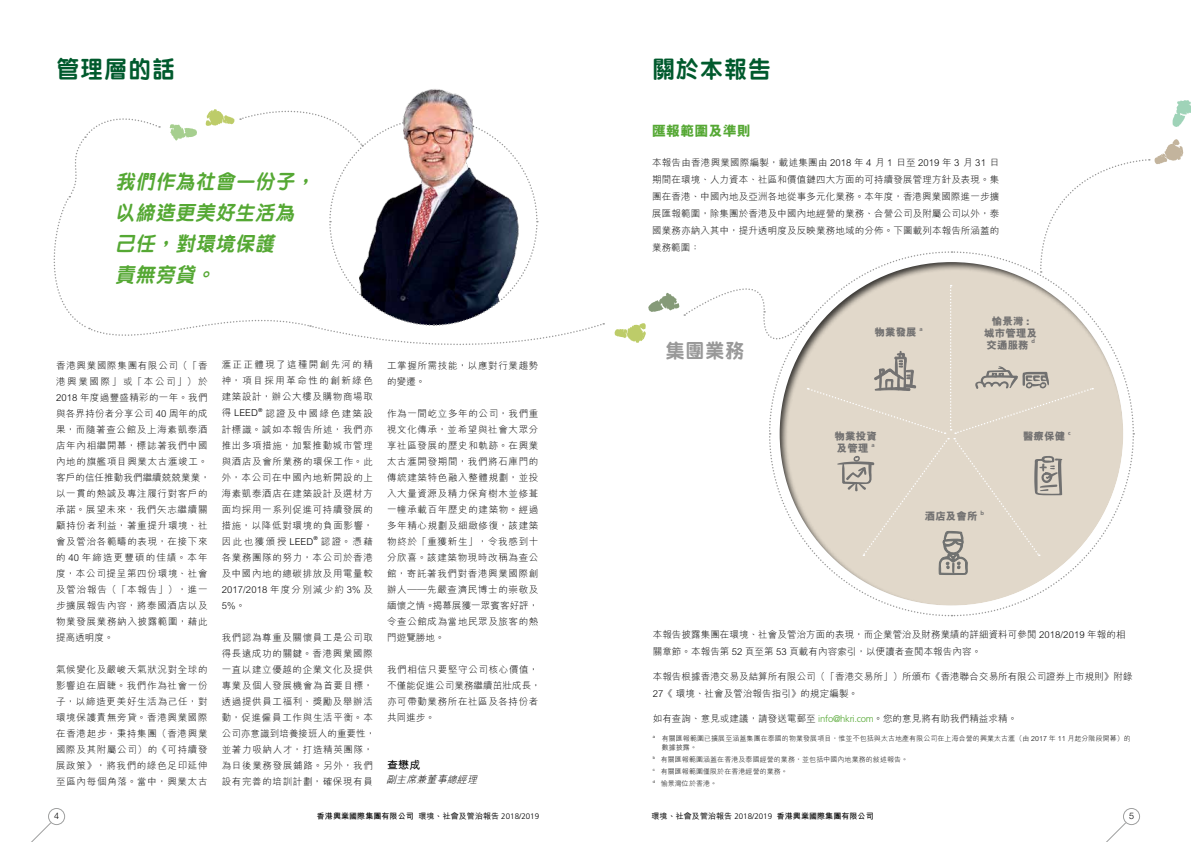
<style>
.page{position:relative;width:1191px;height:842px;background:#fff}
.page>*{position:absolute;margin:0;border:0;box-sizing:border-box;transform-origin:0 0}
.t1{font:800 24px "M Yuen HK";letter-spacing:.05em;color:#005a2d;scale:.95 1}
.t2{font:italic 800 20px/31px "M Yuen HK";color:#55a834;scale:.95 1}
.t3{font:800 20px "M Yuen HK";color:#999;scale:.95 1}
.t4{font:800 14px "M Hei HK";letter-spacing:.01em;color:#55a834}
.t5{font:700 11px "M Hei HK";color:#000}
.t6{font:800 10.5px/12px "M Hei HK";letter-spacing:.01em;color:#727171}
.t7{font:italic 300 10px "M Hei HK";color:#000}
.t8{font:300 9.5px/16px "M Hei HK";letter-spacing:.065em;color:#000;text-align:justify}
.t9{font:300 9.5px/17px "M Hei HK";letter-spacing:.01em;color:#000}
.t10{font:300 9px "Helvetica Neue LT Std";color:#000}
.t11{font:700 8px "M Hei HK";letter-spacing:.01em;color:#000}
.t12{font:300 7px/11.8px "M Hei HK";letter-spacing:.01em;color:#000}
.t13{font:700 5.8px "Frutiger LT Std";color:#727171}
.t14{font:300 5.5px "Frutiger";color:#000}
.s1{font-family:"Frutiger LT Std";color:#55a834}
.s2{font-weight:500}
.s3{font-family:"Frutiger LT Std";font-weight:300}
</style>
<div class="page">
<img style="left:416px;top:89px;width:44px;height:7px">
<svg style="left:1172px;top:100px;width:19px;height:27px"></svg>
<svg style="left:31px;top:821px;width:21px;height:21px"></svg>
<svg style="left:1106px;top:821px;width:21px;height:21px"></svg>
<div style="left:48px;top:808px;width:17px;height:17px;border:1px solid #9fa0a0;border-radius:50%"></div>
<div style="left:1123px;top:808px;width:17px;height:17px;border:1px solid #9fa0a0;border-radius:50%"></div>
<svg style="left:53px;top:96px;width:551px;height:249px"></svg>
<svg style="left:614px;top:139px;width:569px;height:478px"></svg>
<h1 class="t1" style="left:57px;top:57px;width:126px">管理層的話</h1>
<h1 class="t1" style="left:652px;top:57px;width:126px">關於本報告</h1>
<h2 class="t2" style="left:116px;top:166px;width:215px">我們作為社會一份子，以締造更美好生活為己任，對環境保護<br>責無旁貸。</h2>
<p class="t8" style="left:56px;top:357px;width:155px;text-align:left">香港興業國際集團有限公司（「香港興業國際」或「本公司」）於<br>2018 年度過豐盛精彩的一年。我們與各界持份者分享公司 40 周年的成果，而隨著查公館及上海素凱泰酒店年內相繼開幕，標誌著我們中國內地的旗艦項目興業太古滙竣工。客戶的信任推動我們繼續兢兢業業，以一貫的熱誠及專注履行對客戶的承諾。展望未來，我們矢志繼續關顧持份者利益，著重提升環境、社會及管治各範疇的表現，在接下來的 40 年締造更豐碩的佳績。本年度，本公司提呈第四份環境、社會及管治報告（「本報告」），進一步擴展報告內容，將泰國酒店以及物業發展業務納入披露範圍，藉此提高透明度。</p>
<p class="t8" style="left:56px;top:661px;width:153px">氣候變化及嚴峻天氣狀況對全球的影響迫在眉睫。我們作為社會一份子，以締造更美好生活為己任，對環境保護責無旁貸。香港興業國際在香港起步，秉持集團（香港興業國際及其附屬公司）的《可持續發展政策》，將我們的綠色足印延伸至區內每個角落。當中，興業太古</p>
<p class="t8" style="left:222px;top:357px;width:153px">滙正正體現了這種開創先河的精神，項目採用革命性的創新綠色建築設計，辦公大樓及購物商場取得 LEED</p>
<p class="t14" style="left:258px;top:407px;width:6px">®</p>
<p class="t8" style="left:222px;top:405px;width:153px;text-indent:44px">認證及中國綠色建築設計標識。誠如本報告所述，我們亦推出多項措施，加緊推動城市管理與酒店及會所業務的環保工作。此外，本公司在中國內地新開設的上海素凱泰酒店在建築設計及選材方面均採用一系列促進可持續發展的措施，以降低對環境的負面影響，因此也獲頒授 LEED</p>
<p class="t14" style="left:313px;top:535px;width:6px">®</p>
<p class="t8" style="left:222px;top:533px;width:153px;text-indent:99px">認證。憑藉各業務團隊的努力，本公司於香港及中國內地的總碳排放及用電量較2017/2018 年度分別減少約 3% 及5%。</p>
<p class="t8" style="left:222px;top:629px;width:155px;text-align:left">我們認為尊重及關懷員工是公司取得長遠成功的關鍵。香港興業國際一直以建立優越的企業文化及提供專業及個人發展機會為首要目標，透過提供員工福利、獎勵及舉辦活動，促進僱員工作與生活平衡。本公司亦意識到培養接班人的重要性，並著力吸納人才，打造精英團隊，為日後業務發展鋪路。另外，我們設有完善的培訓計劃，確保現有員</p>
<p class="t8" style="left:387px;top:357px;width:153px">工掌握所需技能，以應對行業趨勢的變遷。</p>
<p class="t8" style="left:387px;top:405px;width:153px">作為一間屹立多年的公司，我們重視文化傳承，並希望與社會大眾分享社區發展的歷史和軌跡。在興業太古滙開發期間，我們將石庫門的傳統建築特色融入整體規劃，並投入大量資源及精力保育樹木並修葺一幢承載百年歷史的建築物。經過多年精心規劃及細緻修復，該建築物終於「重獲新生」，令我感到十分欣喜。該建築物現時改稱為查公館，寄託著我們對香港興業國際創辦人——先嚴查濟民博士的崇敬及緬懷之情。揭幕展獲一眾賓客好評，令查公館成為當地民眾及旅客的熱門遊覽勝地。</p>
<p class="t8" style="left:387px;top:661px;width:155px;text-align:left">我們相信只要堅守公司核心價值，不僅能促進公司業務繼續茁壯成長，亦可帶動業務所在社區及各持份者共同進步。</p>
<p class="t5" style="left:387px;top:757px;width:35px">查懋成</p>
<p class="t7" style="left:386px;top:774px;width:95px">副主席兼董事總經理</p>
<h3 class="t4" style="left:652px;top:124px;width:100px">匯報範圍及準則</h3>
<p class="t8" style="left:652px;top:154px;width:349px;line-height:17px">本報告由香港興業國際編製，載述集團由 2018 年 4 月 1 日至 2019 年 3 月 31 日期間在環境、人力資本、社區和價值鏈四大方面的可持續發展管理方針及表現。集團在香港、中國內地及亞洲各地從事多元化業務。本年度，香港興業國際進一步擴展匯報範圍，除集團於香港及中國內地經營的業務、合營公司及附屬公司以外，泰國業務亦納入其中，提升透明度及反映業務地域的分佈。下圖載列本報告所涵蓋的業務範圍：</p>
<h2 class="t3" style="left:665px;top:341px;width:84px">集團業務</h2>
<p class="t6" style="left:874px;top:326px;width:44px">物業發展</p>
<p class="t13" style="left:919px;top:325px;width:5px">a</p>
<p class="t6" style="left:984px;top:315px;width:54px;text-indent:7px">愉景灣 :城市管理及交通服務</p>
<p class="t13" style="left:1031px;top:338px;width:5px">d</p>
<p class="t6" style="left:834px;top:430px;width:44px">物業投資及管理</p>
<p class="t13" style="left:871px;top:441px;width:5px">a</p>
<p class="t6" style="left:924px;top:510px;width:54px">酒店及會所</p>
<p class="t13" style="left:980px;top:509px;width:5px">b</p>
<p class="t6" style="left:1023px;top:430px;width:44px">醫療保健</p>
<p class="t13" style="left:1068px;top:429px;width:4px">c</p>
<p class="t9" style="left:652px;top:626px;width:474px">本報告披露集團在環境、社會及管治方面的表現，而企業管治及財務業績的詳細資料可參閱 2018/2019 年報的相關章節。本報告第 52 頁至第 53 頁載有內容索引，以便讀者查閱本報告內容。</p>
<p class="t9" style="left:652px;top:668px;width:481px">本報告根據香港交易及結算所有限公司（「香港交易所」）所頒布《香港聯合交易所有限公司證券上市規則》附錄<br>27《 環境、社會及管治報告指引》的規定編製。</p>
<p class="t9" style="left:652px;top:710px;width:366px">如有查詢、意見或建議，請發送電郵至 <span class="s1">info@hkri.com</span>。您的意見將有助我們精益求精。</p>
<p class="t12" style="left:662px;top:734px;width:471px;line-height:9px;text-indent:-9px"><sup>a</sup> 有關匯報範圍已擴展至涵蓋集團在泰國的物業發展項目，惟並不包括與太古地產有限公司在上海合營的興業太古滙（由 2017 年 11 月起分階段開幕）的數據披露。</p>
<p class="t12" style="left:652px;top:753px;width:257px"><sup>b</sup> 有關匯報範圍涵蓋在香港及泰國經營的業務，並包括中國內地業務的敍述報告。<sup>c</sup> 有關匯報範圍僅限於在香港經營的業務。<br><sup>d</sup> 愉景灣位於香港。</p>
<p class="t10" style="left:54px;top:810px;width:7px">4</p>
<p class="t11" style="left:317px;top:810px;width:224px">香港興業國際集團有限公司 <span class="s2">環境、社會及管治報告</span> <span class="s3">2018/2019</span></p>
<p class="t11" style="left:651px;top:810px;width:224px"><span class="s2">環境、社會及管治報告</span> <span class="s3">2018/2019</span> 香港興業國際集團有限公司</p>
<p class="t10" style="left:1129px;top:810px;width:7px">5</p>
</div>
